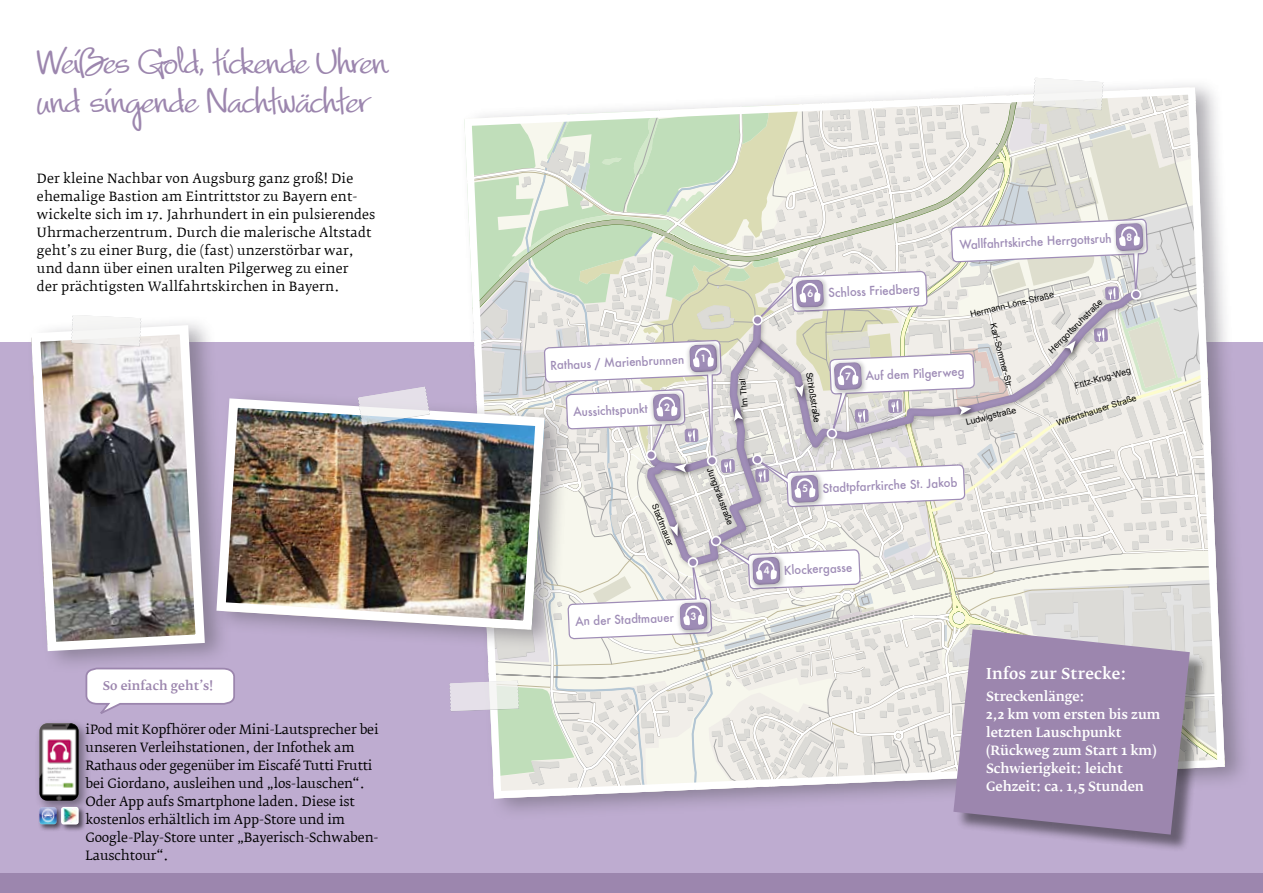
<style>
.page{position:relative;width:1263px;height:893px;background:#fff}
.page>*{position:absolute;margin:0;border:0;box-sizing:border-box;transform-origin:0 0}
.t1{font:33px/39px "Quick Handle AOE";color:#9c86ae}
.t2{font:500 15px "Fedra Serif B";letter-spacing:.01em;color:#fff}
.t3{font:12.75px/18px "Fedra Serif B";letter-spacing:.005em;color:#000}
.t4{font:500 12.75px/18px "Fedra Serif B";letter-spacing:-.01em;color:#fff}
.t5{font:500 12px "Futura";color:#9f8db7;scale:.96 1}
.t6{font:500 12px "Fedra Serif B";color:#9c86ae}
.t7{font:8.55px "Arial";color:#000}
</style>
<div class="page">
<div style="left:0;top:342px;width:1263px;height:551px;background:#beacd0"></div>
<div style="left:460px;top:77px;width:792px;height:744px;background:#5b5762;opacity:.5"></div>
<svg style="left:464px;top:367px;width:435px;height:431px"></svg>
<svg style="left:1052px;top:87px;width:173px;height:53px"></svg>
<svg style="left:899px;top:140px;width:326px;height:658px"></svg>
<svg style="left:464px;top:87px;width:588px;height:260px"></svg>
<img style="left:1148px;top:218px;width:5px;height:42px">
<div style="left:464px;top:87px;width:760px;height:711px;border:7px solid #fff;border-radius:30px"></div>
<div style="left:26px;top:315px;width:206px;height:358px;background:#5b5762;opacity:.5"></div>
<img style="left:26px;top:320px;width:183px;height:336px">
<div style="left:212px;top:388px;width:360px;height:264px;background:#5b5762;opacity:.5"></div>
<img style="left:212px;top:394px;width:331px;height:241px">
<svg style="left:449px;top:681px;width:70px;height:30px"></svg>
<svg style="left:71px;top:315px;width:71px;height:32px"></svg>
<svg style="left:357px;top:387px;width:73px;height:38px"></svg>
<svg style="left:1033px;top:77px;width:71px;height:33px"></svg>
<div style="left:956px;top:632px;width:252px;height:221px;background:#000;opacity:.45"></div>
<svg style="left:953px;top:629px;width:237px;height:206px;fill:#9c86ae"></svg>
<div style="left:0;top:874px;width:1263px;height:19px;background:#9c86ae"></div>
<svg style="left:85px;top:667px;width:150px;height:47px"></svg>
<div style="left:34px;top:718px;width:57px;height:95px;background:#000;opacity:.4"></div>
<img style="left:39px;top:723px;width:40px;height:78px">
<div style="left:38px;top:805px;width:48px;height:27px;background:#000;opacity:.6"></div>
<svg style="left:61px;top:807px;width:18px;height:17px"></svg>
<img style="left:63px;top:809px;width:14px;height:13px">
<img style="left:39px;top:807px;width:18px;height:17px">
<svg style="left:543px;top:176px;width:605px;height:509px"></svg>
<h1 class="t1" style="left:37px;top:42px;width:351px">Weißes Gold, tickende Uhren und singende Nachtwächter</h1>
<p class="t3" style="left:37px;top:170px;width:340px">Der kleine Nachbar von Augsburg ganz groß! Die ehemalige Bastion am Eintrittstor zu Bayern ent&shy;wickelte sich im 17. Jahrhundert in ein pulsierendes Uhrmacherzentrum. Durch die malerische Altstadt geht’s zu einer Burg, die (fast) unzerstörbar war, und dann über einen uralten Pilgerweg zu einer<br>der prächtigsten Wallfahrtskirchen in Bayern.</p>
<p class="t6" style="left:103px;top:679px;width:112px">So einfach geht’s!</p>
<p class="t3" style="left:86px;top:721px;width:295px">iPod mit Kopfhörer oder Mini-Lautsprecher bei unseren Verleihstationen, der Infothek am Rathaus oder gegenüber im Eiscafé Tutti Frutti bei Giordano, ausleihen und „los-lauschen“.<br>Oder App aufs Smartphone laden. Diese ist kostenlos erhältlich im App-Store und im Google-Play-Store unter „Bayerisch-Schwaben-Lauschtour“.</p>
<p class="t5" style="left:550px;top:358px;width:141px;rotate:-3deg">Rathaus / Marienbrunnen</p>
<p class="t5" style="left:573px;top:404px;width:79px;rotate:-3deg">Aussichtspunkt</p>
<p class="t7" style="left:660px;top:502px;width:46px;rotate:68deg">Stadtmauer</p>
<p class="t5" style="left:575px;top:614px;width:104px;rotate:-3deg">An der Stadtmauer</p>
<p class="t5" style="left:959px;top:237px;width:160px;rotate:-3deg">Wallfahrtskirche Herrgottsruh</p>
<p class="t7" style="left:739px;top:408px;width:30px;rotate:-95deg">Im Thal</p>
<p class="t7" style="left:815px;top:371px;width:53px;rotate:81deg">Schloßstraße</p>
<p class="t5" style="left:828px;top:285px;width:97px;rotate:-3deg">Schloss Friedberg</p>
<p class="t7" style="left:969px;top:308px;width:87px;rotate:-13deg">Hermann-Löns-Straße</p>
<p class="t7" style="left:1046px;top:348px;width:74px;rotate:-45deg">Herrgottsruhstraße</p>
<p class="t7" style="left:998px;top:322px;width:68px;rotate:75deg">Karl-Sommer-Str.</p>
<p class="t5" style="left:865px;top:368px;width:105px;rotate:-3deg">Auf dem Pilgerweg</p>
<p class="t7" style="left:1073px;top:381px;width:60px;rotate:-16deg">Fritz-Krug-Weg</p>
<p class="t7" style="left:965px;top:417px;width:53px;rotate:-14deg">Ludwigstraße</p>
<p class="t7" style="left:1055px;top:418px;width:85px;rotate:-18deg">Wiffertshauser Straße</p>
<p class="t7" style="left:715px;top:466px;width:62px;rotate:70deg">Jungbräustraße</p>
<p class="t5" style="left:822px;top:480px;width:142px;rotate:-3deg">Stadtpfarrkirche St. Jakob</p>
<p class="t5" style="left:783px;top:562px;width:73px;rotate:-3deg">Klockergasse</p>
<p class="t2" style="left:986px;top:665px;width:142px">Infos zur Strecke:</p>
<p class="t4" style="left:986px;top:688px;width:176px">Streckenlänge:<br>2,2 km vom ersten bis zum letzten Lauschpunkt (Rückweg zum Start 1 km)<br>Schwierigkeit: leicht<br>Gehzeit: ca. 1,5 Stunden</p>
</div>
